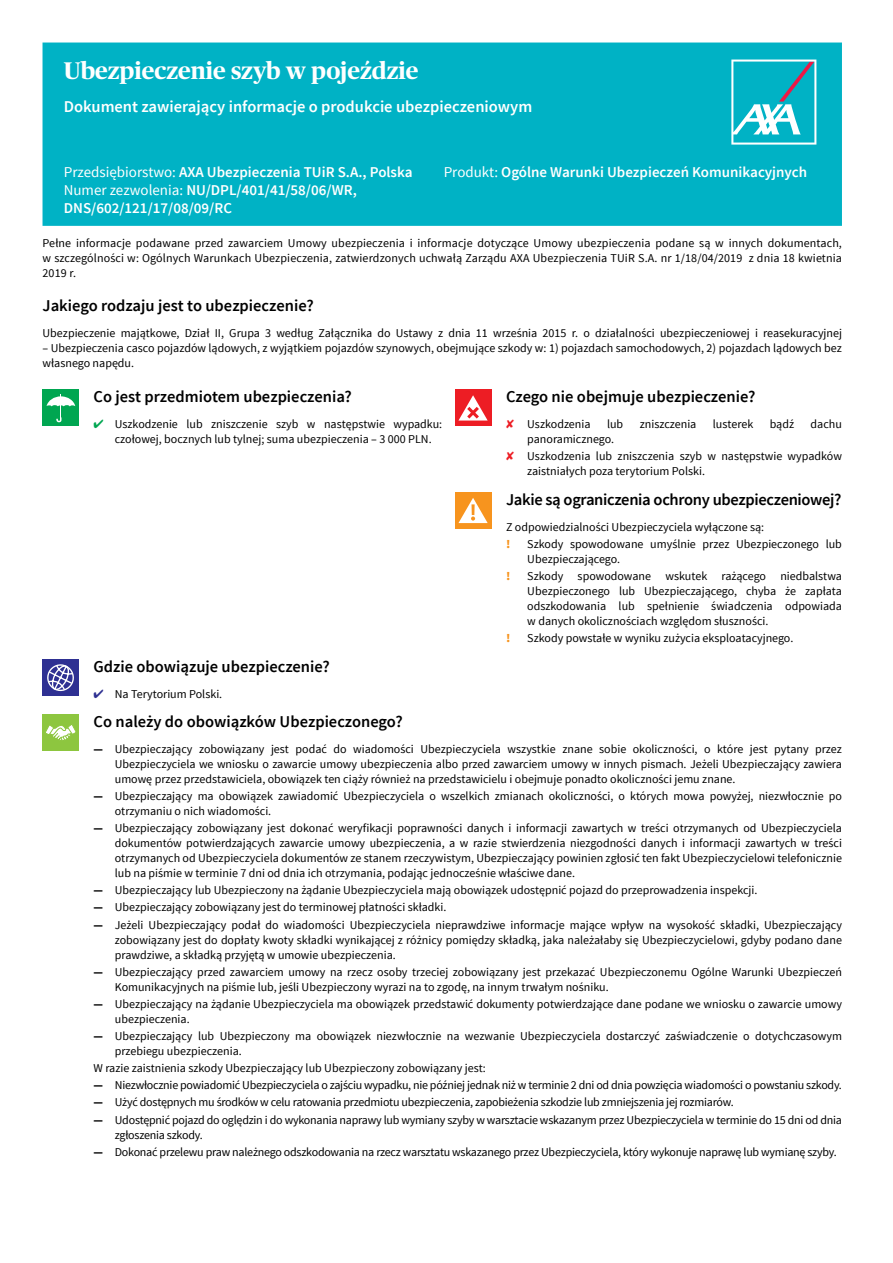
<style>
.page{position:relative;width:893px;height:1263px;background:#fff}
.page>*{position:absolute;margin:0;border:0;box-sizing:border-box;transform-origin:0 0}
.t1{font:700 24px "Publico Headline";color:#fff}
.t2{font:600 16.5px "Source Sans Pro";color:#000}
.t3{font:600 16.5px "Source Sans Pro";color:#fff}
.t4{font:600 16.5px "Source Sans Pro";letter-spacing:-.02em;color:#000}
.t5{font:600 15px/18px "Source Sans Pro";color:#fff}
.t6{font:12px/15px "Source Sans Pro";color:#000}
.t7{font:12px/15px "Source Sans Pro";letter-spacing:-.02em;color:#000}
.t8{font:900 12px "Source Sans Pro";color:#f7941e}
.s1{font-weight:400}
.s2{color:#00a651}
.s3{color:#ed1d24}
.s4{color:#2e3092}
.s5{font-weight:700}
</style>
<div class="page">
<div style="left:43px;top:43px;width:799px;height:183px;background:#00b2c5"></div>
<svg style="left:731px;top:60px;width:85px;height:85px"></svg>
<div style="left:43px;top:390px;width:36px;height:36px;background:#00a651"></div>
<svg style="left:47px;top:394px;width:28px;height:28px"></svg>
<div style="left:455px;top:390px;width:36px;height:36px;background:#ed1d24"></div>
<svg style="left:459px;top:395px;width:29px;height:25px"></svg>
<div style="left:455px;top:492px;width:36px;height:36px;background:#f7941e"></div>
<svg style="left:458px;top:498px;width:30px;height:25px"></svg>
<div style="left:43px;top:659px;width:36px;height:36px;background:#2e3092"></div>
<svg style="left:47px;top:664px;width:27px;height:28px"></svg>
<div style="left:43px;top:714px;width:36px;height:37px;background:#8dc63f"></div>
<svg style="left:46px;top:725px;width:30px;height:15px"></svg>
<h1 class="t1" style="left:64px;top:53px;width:356px">Ubezpieczenie szyb w pojeździe</h1>
<h2 class="t3" style="left:64px;top:96px;width:470px">Dokument zawierający informacje o produkcie ubezpieczeniowym</h2>
<p class="t5" style="left:64px;top:164px;width:350px"><span class="s1">Przedsiębiorstwo:</span> AXA Ubezpieczenia TUiR S.A., Polska<br><span class="s1">Numer zezwolenia:</span> NU/DPL/401/41/58/06/WR,<br>DNS/602/121/17/08/09/RC</p>
<p class="t5" style="left:444px;top:164px;width:365px"><span class="s1">Produkt:</span> Ogólne Warunki Ubezpieczeń Komunikacyjnych</p>
<p class="t6" style="left:43px;top:236px;width:801px;text-align:justify">Pełne informacje podawane przed zawarciem Umowy ubezpieczenia i informacje dotyczące Umowy ubezpieczenia podane są w innych dokumentach, w szczególności w: Ogólnych Warunkach Ubezpieczenia, zatwierdzonych uchwałą Zarządu AXA Ubezpieczenia TUiR S.A. nr 1/18/04/2019 z dnia 18 kwietnia 2019 r.</p>
<h2 class="t2" style="left:43px;top:295px;width:273px">Jakiego rodzaju jest to ubezpieczenie?</h2>
<p class="t6" style="left:43px;top:326px;width:801px">Ubezpieczenie majątkowe, Dział II, Grupa 3 według Załącznika do Ustawy z dnia 11 września 2015 r. o działalności ubezpieczeniowej i reasekuracyjnej</p>
<p class="t6" style="left:43px;top:341px;width:801px">– Ubezpieczenia casco pojazdów lądowych, z wyjątkiem pojazdów szynowych, obejmujące szkody w: 1) pojazdach samochodowych, 2) pojazdach lądowych bez własnego napędu.</p>
<h2 class="t2" style="left:94px;top:386px;width:260px">Co jest przedmiotem ubezpieczenia?</h2>
<h2 class="t2" style="left:506px;top:386px;width:251px">Czego nie obejmuje ubezpieczenie?</h2>
<p class="t6" style="left:115px;top:417px;width:329px;text-indent:-21px"><span class="s2">✔</span> Uszkodzenie lub zniszczenie szyb w następstwie wypadku: czołowej, bocznych lub tylnej; suma ubezpieczenia – 3 000 PLN.</p>
<p class="t6" style="left:506px;top:417px;width:86px"><span class="s3">✘</span> Uszkodzenia</p>
<p class="t6" style="left:607px;top:417px;width:18px">lub</p>
<p class="t6" style="left:640px;top:417px;width:58px">zniszczenia</p>
<p class="t6" style="left:713px;top:417px;width:42px">lusterek</p>
<p class="t6" style="left:770px;top:417px;width:26px">bądź</p>
<p class="t6" style="left:811px;top:417px;width:33px">dachu</p>
<p class="t6" style="left:506px;top:431px;width:337px;line-height:17.1px;text-indent:21px">panoramicznego.<br><span class="s3">✘</span> Uszkodzenia lub zniszczenia szyb w następstwie wypadków</p>
<p class="t6" style="left:527px;top:464px;width:179px">zaistniałych poza terytorium Polski.</p>
<h2 class="t4" style="left:506px;top:489px;width:337px">Jakie są ograniczenia ochrony ubezpieczeniowej?</h2>
<p class="t6" style="left:506px;top:519px;width:260px">Z odpowiedzialności Ubezpieczyciela wyłączone są:</p>
<p class="t8" style="left:506px;top:536px;width:6px">!</p>
<p class="t6" style="left:527px;top:537px;width:316px">Szkody spowodowane umyślnie przez Ubezpieczonego lub<br>Ubezpieczającego.</p>
<p class="t8" style="left:506px;top:568px;width:6px">!</p>
<p class="t6" style="left:527px;top:569px;width:316px;text-align:justify">Szkody spowodowane wskutek rażącego niedbalstwa Ubezpieczonego lub Ubezpieczającego, chyba że zapłata odszkodowania lub spełnienie świadczenia odpowiada w danych okolicznościach względom słuszności.</p>
<p class="t8" style="left:506px;top:630px;width:6px">!</p>
<p class="t6" style="left:527px;top:631px;width:268px">Szkody powstałe w wyniku zużycia eksploatacyjnego.</p>
<h2 class="t2" style="left:94px;top:656px;width:238px">Gdzie obowiązuje ubezpieczenie?</h2>
<p class="t6" style="left:94px;top:686px;width:130px"><span class="s4">✔</span> Na Terytorium Polski.</p>
<h2 class="t2" style="left:94px;top:711px;width:311px">Co należy do obowiązków Ubezpieczonego?</h2>
<p class="t6" style="left:115px;top:742px;width:729px;text-align:justify;text-indent:-21px"><span class="s5">—</span> Ubezpieczający zobowiązany jest podać do wiadomości Ubezpieczyciela wszystkie znane sobie okoliczności, o które jest pytany przez Ubezpieczyciela we wniosku o zawarcie umowy ubezpieczenia albo przed zawarciem umowy w innych pismach. Jeżeli Ubezpieczający zawiera umowę przez przedstawiciela, obowiązek ten ciąży również na przedstawicielu i obejmuje ponadto okoliczności jemu znane.</p>
<p class="t6" style="left:115px;top:789px;width:729px;text-indent:-21px"><span class="s5">—</span> Ubezpieczający ma obowiązek zawiadomić Ubezpieczyciela o wszelkich zmianach okoliczności, o których mowa powyżej, niezwłocznie po otrzymaniu o nich wiadomości.</p>
<p class="t6" style="left:115px;top:821px;width:729px;text-align:justify;text-indent:-21px"><span class="s5">—</span> Ubezpieczający zobowiązany jest dokonać weryfikacji poprawności danych i informacji zawartych w treści otrzymanych od Ubezpieczyciela dokumentów potwierdzających zawarcie umowy ubezpieczenia, a w razie stwierdzenia niezgodności danych i informacji zawartych w treści otrzymanych od Ubezpieczyciela dokumentów ze stanem rzeczywistym, Ubezpieczający powinien zgłosić ten fakt Ubezpieczycielowi telefonicznie lub na piśmie w terminie 7 dni od dnia ich otrzymania, podając jednocześnie właściwe dane.</p>
<p class="t6" style="left:94px;top:883px;width:665px"><span class="s5">—</span> Ubezpieczający lub Ubezpieczony na żądanie Ubezpieczyciela mają obowiązek udostępnić pojazd do przeprowadzenia inspekcji.</p>
<p class="t6" style="left:94px;top:900px;width:354px"><span class="s5">—</span> Ubezpieczający zobowiązany jest do terminowej płatności składki.</p>
<p class="t6" style="left:115px;top:917px;width:729px;text-align:justify;text-indent:-21px"><span class="s5">—</span> Jeżeli Ubezpieczający podał do wiadomości Ubezpieczyciela nieprawdziwe informacje mające wpływ na wysokość składki, Ubezpieczający zobowiązany jest do dopłaty kwoty składki wynikającej z różnicy pomiędzy składką, jaka należałaby się Ubezpieczycielowi, gdyby podano dane prawdziwe, a składką przyjętą w umowie ubezpieczenia.</p>
<p class="t6" style="left:115px;top:964px;width:729px;text-indent:-21px"><span class="s5">—</span> Ubezpieczający przed zawarciem umowy na rzecz osoby trzeciej zobowiązany jest przekazać Ubezpieczonemu Ogólne Warunki Ubezpieczeń<br>Komunikacyjnych na piśmie lub, jeśli Ubezpieczony wyrazi na to zgodę, na innym trwałym nośniku.</p>
<p class="t6" style="left:115px;top:996px;width:729px;text-indent:-21px"><span class="s5">—</span> Ubezpieczający na żądanie Ubezpieczyciela ma obowiązek przedstawić dokumenty potwierdzające dane podane we wniosku o zawarcie umowy ubezpieczenia.</p>
<p class="t6" style="left:115px;top:1029px;width:729px;text-indent:-21px"><span class="s5">—</span> Ubezpieczający lub Ubezpieczony ma obowiązek niezwłocznie na wezwanie Ubezpieczyciela dostarczyć zaświadczenie o dotychczasowym przebiegu ubezpieczenia.</p>
<p class="t6" style="left:94px;top:1061px;width:394px">W razie zaistnienia szkody Ubezpieczający lub Ubezpieczony zobowiązany jest:</p>
<p class="t7" style="left:94px;top:1078px;width:750px"><span class="s5">—</span> Niezwłocznie powiadomić Ubezpieczyciela o zajściu wypadku, nie później jednak niż w terminie 2 dni od dnia powzięcia wiadomości o powstaniu szkody.</p>
<p class="t7" style="left:94px;top:1095px;width:642px"><span class="s5">—</span> Użyć dostępnych mu środków w celu ratowania przedmiotu ubezpieczenia, zapobieżenia szkodzie lub zmniejszenia jej rozmiarów.</p>
<p class="t7" style="left:115px;top:1112px;width:729px;text-indent:-21px"><span class="s5">—</span> Udostępnić pojazd do oględzin i do wykonania naprawy lub wymiany szyby w warsztacie wskazanym przez Ubezpieczyciela w terminie do 15 dni od dnia zgłoszenia szkody.</p>
<p class="t7" style="left:94px;top:1144px;width:745px"><span class="s5">—</span> Dokonać przelewu praw należnego odszkodowania na rzecz warsztatu wskazanego przez Ubezpieczyciela, który wykonuje naprawę lub wymianę szyby.</p>
</div>
